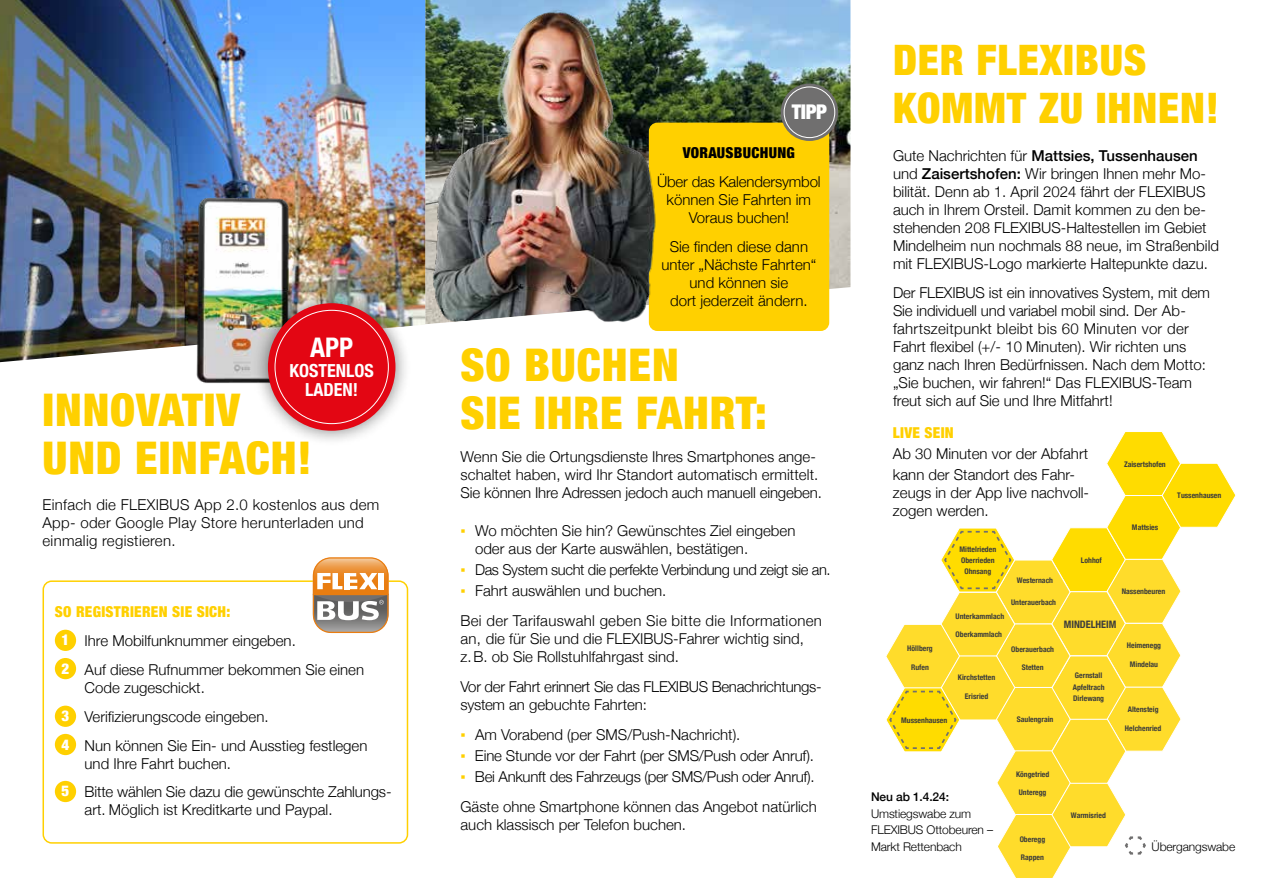
<style>
.page{position:relative;width:1263px;height:893px;background:#fff}
.page>*{position:absolute;margin:0;border:0;box-sizing:border-box;transform-origin:0 0}
.t1{font:900 condensed 45px/48px "Helvetica Neue";letter-spacing:.02em;color:#ffd000}
.t2{font:900 condensed 42px/48px "Helvetica Neue";letter-spacing:.02em;color:#ffd000}
.t3{font:700 condensed 27px "Helvetica Neue";color:#fff}
.t4{font:900 condensed 20.25px "Helvetica Neue";color:#fff}
.t5{font:700 condensed 18px/19.5px "Helvetica Neue";color:#fff;text-align:center}
.t6{font:300 15px/18px "Helvetica Neue";color:#000}
.t7{font:300 15px/18px "Helvetica Neue";letter-spacing:.02em;color:#000}
.t8{font:300 15px/18px "Helvetica Neue";letter-spacing:-.02em;color:#000}
.t9{font:300 15px "Helvetica Neue";letter-spacing:-.025em;color:#000}
.t10{font:900 condensed 15px "Helvetica Neue";letter-spacing:.02em;color:#ffd000}
.t11{font:900 condensed 15px "Helvetica Neue";letter-spacing:.02em;color:#000}
.t12{font:900 condensed 15px/28.7px "Helvetica Neue";color:#fff}
.t13{font:300 12px/16.5px "Helvetica Neue";letter-spacing:-.01em;color:#000}
.t14{font:500 12px "Helvetica Neue";letter-spacing:-.01em;color:#000}
.t15{font:700 condensed 10.35px "Helvetica Neue";color:#3c3c3b}
.t16{font:700 condensed 7.65px/11.1px "Helvetica Neue";color:#3c3c3b;text-align:center}
.s1{font-family:"Arial";font-weight:400;color:#ffd000}
.s2{font-weight:500}
</style>
<div class="page">
<img style="left:670px;top:0;width:180px;height:280px">
<img style="left:0;top:0;width:406px;height:280px">
<img style="left:0;top:280px;width:851px;height:83px">
<div style="left:55px;top:630px;width:21px;height:21px;background:#ffd000;border-radius:50%"></div>
<div style="left:55px;top:658px;width:21px;height:21px;background:#ffd000;border-radius:50%"></div>
<div style="left:55px;top:706px;width:21px;height:21px;background:#ffd000;border-radius:50%"></div>
<div style="left:55px;top:734px;width:21px;height:21px;background:#ffd000;border-radius:50%"></div>
<div style="left:55px;top:781px;width:21px;height:21px;background:#ffd000;border-radius:50%"></div>
<div style="left:43px;top:580px;width:365px;height:264px;border:2px solid #ffd000;border-radius:9px"></div>
<div style="left:649px;top:123px;width:180px;height:208px;background:#ffd000;border-radius:9px"></div>
<div style="left:781px;top:84px;width:57px;height:57px;background:#706f6f;border-radius:50%"></div>
<div style="left:784px;top:86px;width:51px;height:52px;border:1px solid #fff;border-radius:50%"></div>
<img style="left:406px;top:0;width:264px;height:346px">
<svg style="left:313px;top:557px;width:75px;height:76px"></svg>
<img style="left:181px;top:184px;width:121px;height:199px">
<div style="left:252px;top:287px;width:159px;height:160px;background:#000;opacity:.5"></div>
<div style="left:268px;top:303px;width:127px;height:128px;background:#e30613;border-radius:50%"></div>
<svg style="left:886px;top:432px;width:350px;height:446px"></svg>
<h3 class="t3" style="left:310px;top:325px;width:45px">APP</h3>
<p class="t5" style="left:289px;top:360px;width:86px">KOSTENLOS<br>LADEN!</p>
<h1 class="t1" style="left:43px;top:384px;width:271px">INNOVATIV<br>UND EINFACH!</h1>
<p class="t7" style="left:43px;top:495px;width:338px">Einfach die FLEXIBUS App 2.0 kostenlos aus dem<br>App- oder Google Play Store herunterladen und einmalig registieren.</p>
<p class="t10" style="left:55px;top:599px;width:177px">SO REGISTRIEREN SIE SICH:</p>
<p class="t6" style="left:85px;top:625px;width:281px;line-height:28.8px">Ihre Mobilfunknummer eingeben.<br>Auf diese Rufnummer bekommen Sie einen</p>
<p class="t6" style="left:85px;top:672px;width:284px;line-height:28.8px">Code zugeschickt.<br>Verifizierungscode eingeben.<br>Nun können Sie Ein- und Ausstieg festlegen</p>
<p class="t6" style="left:85px;top:748px;width:308px;line-height:28.8px">und Ihre Fahrt buchen.<br>Bitte wählen Sie dazu die gewünschte Zahlungs-</p>
<p class="t6" style="left:85px;top:800px;width:249px">art. Möglich ist Kreditkarte und Paypal.</p>
<p class="t12" style="left:62px;top:625px;width:9px">1<br>2</p>
<p class="t12" style="left:62px;top:701px;width:9px">3<br>4</p>
<p class="t12" style="left:62px;top:776px;width:9px">5</p>
<h3 class="t4" style="left:792px;top:95px;width:37px">TIPP</h3>
<p class="t11" style="left:683px;top:140px;width:114px">VORAUSBUCHUNG</p>
<p class="t6" style="left:657px;top:171px;width:165px;text-align:center">Über das Kalendersymbol können Sie Fahrten im<br>Voraus buchen!</p>
<p class="t6" style="left:661px;top:236px;width:157px;text-align:center">Sie finden diese dann unter „Nächste Fahrten“ und können sie<br>dort jederzeit ändern.</p>
<h1 class="t1" style="left:460px;top:338px;width:308px">SO BUCHEN<br>SIE IHRE FAHRT:</h1>
<p class="t6" style="left:460px;top:446px;width:363px">Wenn Sie die Ortungsdienste Ihres Smartphones ange&shy;schaltet haben, wird Ihr Standort automatisch ermittelt.<br>Sie können Ihre Adressen jedoch auch manuell eingeben.</p>
<p class="t6" style="left:475px;top:520px;width:322px;text-indent:-14px"><span class="s1">▪</span> Wo möchten Sie hin? Gewünschtes Ziel eingeben oder aus der Karte auswählen, bestätigen.</p>
<p class="t9" style="left:460px;top:557px;width:372px"><span class="s1">▪</span> Das System sucht die perfekte Verbindung und zeigt sie an.</p>
<p class="t7" style="left:460px;top:574px;width:363px;line-height:30px"><span class="s1">▪</span> Fahrt auswählen und buchen.<br>Bei der Tarifauswahl geben Sie bitte die Informationen</p>
<p class="t6" style="left:460px;top:628px;width:345px">an, die für Sie und die FLEXIBUS-Fahrer wichtig sind, z.B. ob Sie Rollstuhlfahrgast sind.</p>
<p class="t8" style="left:460px;top:676px;width:363px">Vor der Fahrt erinnert Sie das FLEXIBUS Benachrichtungs&shy;system an gebuchte Fahrten:</p>
<p class="t6" style="left:460px;top:724px;width:281px"><span class="s1">▪</span> Am Vorabend (per SMS/Push-Nachricht).</p>
<p class="t6" style="left:460px;top:745px;width:355px"><span class="s1">▪</span> Eine Stunde vor der Fahrt (per SMS/Push oder Anruf).</p>
<p class="t6" style="left:460px;top:760px;width:358px;line-height:30px"><span class="s1">▪</span> Bei Ankunft des Fahrzeugs (per SMS/Push oder Anruf).<br>Gäste ohne Smartphone können das Angebot natürlich</p>
<p class="t6" style="left:460px;top:814px;width:227px">auch klassisch per Telefon buchen.</p>
<h2 class="t2" style="left:893px;top:34px;width:327px">DER FLEXIBUS<br>KOMMT ZU IHNEN!</h2>
<p class="t6" style="left:893px;top:146px;width:327px">Gute Nachrichten für <span class="s2">Mattsies, Tussenhausen </span>und <span class="s2">Zaisertshofen:</span> Wir bringen Ihnen mehr Mo&shy;bilität. Denn ab 1. April 2024 fährt der FLEXIBUS auch in Ihrem Orsteil. Damit kommen zu den be&shy;stehenden 208 FLEXIBUS-Haltestellen im Gebiet Mindelheim nun nochmals 88 neue, im Straßenbild mit FLEXIBUS-Logo markierte Haltepunkte dazu.</p>
<p class="t6" style="left:893px;top:283px;width:318px">Der FLEXIBUS ist ein innovatives System, mit dem Sie individuell und variabel mobil sind. Der Ab&shy;fahrtszeitpunkt bleibt bis 60 Minuten vor der Fahrt flexibel (+/- 10 Minuten). Wir richten uns ganz nach Ihren Bedürfnissen. Nach dem Motto: „Sie buchen, wir fahren!“ Das FLEXIBUS-Team freut sich auf Sie und Ihre Mitfahrt!</p>
<p class="t10" style="left:893px;top:420px;width:62px">LIVE SEIN</p>
<p class="t6" style="left:893px;top:442px;width:197px;line-height:21px">Ab 30 Minuten vor der Abfahrt kann der Standort des Fahr-</p>
<p class="t6" style="left:893px;top:482px;width:198px">zeugs in der App live nachvoll&shy;zogen werden.</p>
<p class="t16" style="left:959px;top:543px;width:38px">Mittelrieden<br>Oberrieden<br>Ohnsang</p>
<p class="t16" style="left:1017px;top:574px;width:38px">Westernach</p>
<p class="t16" style="left:1011px;top:596px;width:47px">Unterauerbach</p>
<p class="t16" style="left:1081px;top:554px;width:22px">Lohhof</p>
<p class="t16" style="left:1124px;top:458px;width:43px">Zaisertshofen</p>
<p class="t16" style="left:1132px;top:522px;width:28px">Mattsies</p>
<p class="t16" style="left:1122px;top:585px;width:45px">Nassenbeuren</p>
<p class="t16" style="left:907px;top:643px;width:27px">Höllberg</p>
<p class="t16" style="left:911px;top:661px;width:19px">Rufen</p>
<p class="t16" style="left:901px;top:714px;width:48px">Mussenhausen</p>
<p class="t16" style="left:956px;top:610px;width:50px">Unterkammlach</p>
<p class="t16" style="left:956px;top:629px;width:48px">Oberkammlach</p>
<p class="t16" style="left:958px;top:671px;width:39px">Kirchstetten</p>
<p class="t16" style="left:965px;top:690px;width:25px">Erisried</p>
<p class="t16" style="left:1011px;top:643px;width:44px">Oberauerbach</p>
<p class="t16" style="left:1022px;top:662px;width:23px">Stetten</p>
<p class="t16" style="left:1017px;top:713px;width:38px">Saulengrain</p>
<p class="t15" style="left:1064px;top:615px;width:54px">MINDELHEIM</p>
<p class="t16" style="left:1073px;top:670px;width:33px;text-align:left">Gernstall<br>Apfeltrach<br>Dirlewang</p>
<p class="t16" style="left:1127px;top:640px;width:36px">Heimenegg</p>
<p class="t16" style="left:1130px;top:658px;width:30px">Mindelau</p>
<p class="t16" style="left:1128px;top:703px;width:32px">Altensteig</p>
<p class="t16" style="left:1125px;top:722px;width:38px">Helchenried</p>
<p class="t16" style="left:1177px;top:490px;width:46px">Tussenhausen</p>
<p class="t14" style="left:871px;top:787px;width:80px">Neu ab 1.4.24:</p>
<p class="t13" style="left:871px;top:804px;width:124px">Umstiegswabe zum<br>FLEXIBUS Ottobeuren –<br>Markt Rettenbach</p>
<p class="t16" style="left:1016px;top:768px;width:35px">Köngetried</p>
<p class="t16" style="left:1019px;top:786px;width:29px">Unteregg</p>
<p class="t16" style="left:1020px;top:833px;width:27px">Oberegg</p>
<p class="t16" style="left:1021px;top:851px;width:25px">Rappen</p>
<p class="t16" style="left:1071px;top:809px;width:37px">Warmisried</p>
<p class="t13" style="left:1151px;top:837px;width:85px">Übergangswabe</p>
</div>
